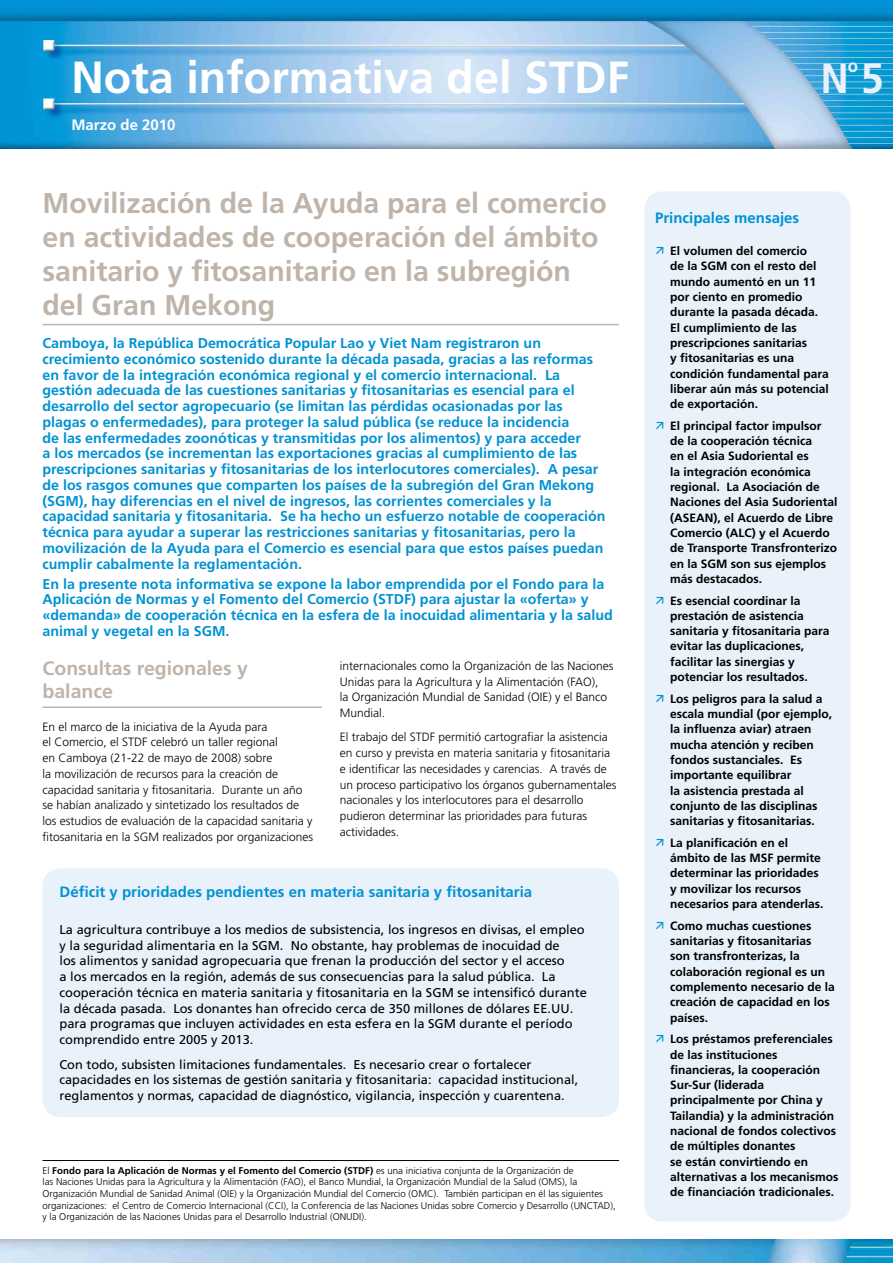
<style>
.page{position:relative;width:893px;height:1263px;background:#fff}
.page>*{position:absolute;margin:0;border:0;box-sizing:border-box;transform-origin:0 0}
.t1{font:700 45px "Frutiger LT Std";color:#fff}
.t2{font:700 42px "Frutiger LT Std";color:#e9f1fb;scale:.92 1}
.t3{font:700 38.7px "Frutiger LT Std";color:#d0e2f6;scale:1.07 1}
.t4{font:700 28.5px/34.2px "Frutiger LT Std";color:#bfb4aa}
.t5{font:700 19.5px/22.5px "Frutiger LT Std";color:#bfb4aa}
.t6{font:700 18.3px "Frutiger LT Std";color:#d0e2f6;scale:.92 1}
.t7{font:700 18.3px "Frutiger LT Std";color:#e9f1fb;scale:.92 1}
.t8{font:700 15px "Frutiger LT Std";color:#0092d3}
.t9{font:700 15px "Frutiger LT Std";color:#fff}
.t10{font:700 14.25px/15.8px "Frutiger LT Std";color:#0092d3}
.t11{font:12.75px/15.8px "Frutiger LT Std";color:#000}
.t12{font:700 12px/15.3px "Frutiger LT Std";color:#000}
.t13{font:300 12px/15.8px "Frutiger LT Std";color:#000}
.t14{font:300 9.75px/11.7px "Frutiger LT Std";color:#000}
.s1{font-size:42.3px}
.s2{font-weight:700}
</style>
<div class="page">
<img style="left:0;top:0;width:893px;height:148px">
<img style="left:0;top:1240px;width:893px;height:23px">
<hr style="left:43px;top:706px;width:279px;height:2px;background:#bfb4aa">
<hr style="left:43px;top:324px;width:576px;height:1px;background:#bfb4aa">
<div style="left:644px;top:191px;width:206px;height:1030px;background:#e9f1fb;border-radius:18px"></div>
<hr style="left:43px;top:1160px;width:576px;height:1px;background:#000">
<div style="left:43px;top:868px;width:576px;height:249px;background:#e9f1fb;border-radius:18px"></div>
<h1 class="t1" style="left:71px;top:51px;width:559px">Nota informativa del STDF</h1>
<h3 class="t3" style="left:859px;top:53px;width:23px">1</h3>
<p class="t9" style="left:71px;top:116px;width:106px">Marzo de 2010</p>
<h3 class="t6" style="left:846px;top:51px;width:13px">o</h3>
<h3 class="t7" style="left:848px;top:55px;width:13px">o</h3>
<h2 class="t2" style="left:821px;top:53px;width:70px">N <span class="s1">5</span></h2>
<h3 class="t4" style="left:43px;top:186px;width:566px">Movilización de la Ayuda para el comercio en actividades de cooperación del ámbito sanitario y fitosanitario en la subregión del Gran Mekong</h3>
<p class="t10" style="left:43px;top:335px;width:565px">Camboya, la República Democrática Popular Lao y Viet Nam registraron un crecimiento económico sostenido durante la década pasada, gracias a las reformas en favor de la integración económica regional y el comercio internacional. La gestión adecuada de las cuestiones sanitarias y fitosanitarias es esencial para el desarrollo del sector agropecuario (se limitan las pérdidas ocasionadas por las plagas o enfermedades), para proteger la salud pública (se reduce la incidencia<br>de las enfermedades zoonóticas y transmitidas por los alimentos) y para acceder<br>a los mercados (se incrementan las exportaciones gracias al cumplimiento de las prescripciones sanitarias y fitosanitarias de los interlocutores comerciales). A pesar de los rasgos comunes que comparten los países de la subregión del Gran Mekong (SGM), hay diferencias en el nivel de ingresos, las corrientes comerciales y la capacidad sanitaria y fitosanitaria. Se ha hecho un esfuerzo notable de cooperación técnica para ayudar a superar las restricciones sanitarias y fitosanitarias, pero la movilización de la Ayuda para el Comercio es esencial para que estos países puedan cumplir cabalmente la reglamentación.</p>
<p class="t10" style="left:43px;top:576px;width:572px">En la presente nota informativa se expone la labor emprendida por el Fondo para la Aplicación de Normas y el Fomento del Comercio (STDF) para ajustar la «oferta» y «demanda» de cooperación técnica en la esfera de la inocuidad alimentaria y la salud animal y vegetal en la SGM.</p>
<h3 class="t5" style="left:43px;top:657px;width:207px">Consultas regionales y balance</h3>
<p class="t13" style="left:43px;top:719px;width:272px">En el marco de la iniciativa de la Ayuda para<br>el Comercio, el STDF celebró un taller regional<br>en Camboya (21-22 de mayo de 2008) sobre<br>la movilización de recursos para la creación de capacidad sanitaria y fitosanitaria. Durante un año se habían analizado y sintetizado los resultados de los estudios de evaluación de la capacidad sanitaria y fitosanitaria en la SGM realizados por organizaciones</p>
<p class="t13" style="left:340px;top:658px;width:275px">internacionales como la Organización de las Naciones Unidas para la Agricultura y la Alimentación (FAO),<br>la Organización Mundial de Sanidad (OIE) y el Banco Mundial.</p>
<p class="t13" style="left:340px;top:729px;width:278px">El trabajo del STDF permitió cartografiar la asistencia en curso y prevista en materia sanitaria y fitosanitaria e identificar las necesidades y carencias. A través de un proceso participativo los órganos gubernamentales nacionales y los interlocutores para el desarrollo pudieron determinar las prioridades para futuras actividades.</p>
<p class="t8" style="left:60px;top:882px;width:474px">Déficit y prioridades pendientes en materia sanitaria y fitosanitaria</p>
<p class="t11" style="left:60px;top:922px;width:529px">La agricultura contribuye a los medios de subsistencia, los ingresos en divisas, el empleo y la seguridad alimentaria en la SGM. No obstante, hay problemas de inocuidad de<br>los alimentos y sanidad agropecuaria que frenan la producción del sector y el acceso<br>a los mercados en la región, además de sus consecuencias para la salud pública. La cooperación técnica en materia sanitaria y fitosanitaria en la SGM se intensificó durante la década pasada. Los donantes han ofrecido cerca de 350 millones de dólares EE.UU. para programas que incluyen actividades en esta esfera en la SGM durante el período comprendido entre 2005 y 2013.</p>
<p class="t11" style="left:60px;top:1056px;width:520px">Con todo, subsisten limitaciones fundamentales. Es necesario crear o fortalecer capacidades en los sistemas de gestión sanitaria y fitosanitaria: capacidad institucional, reglamentos y normas, capacidad de diagnóstico, vigilancia, inspección y cuarentena.</p>
<p class="t14" style="left:43px;top:1164px;width:575px">El <span class="s2">Fondo para la Aplicación de Normas y el Fomento del Comercio (STDF)</span> es una iniciativa conjunta de la Organización de<br>las Naciones Unidas para la Agricultura y la Alimentación (FAO), el Banco Mundial, la Organización Mundial de la Salud (OMS), la Organización Mundial de Sanidad Animal (OIE) y la Organización Mundial del Comercio (OMC). También participan en él las siguientes organizaciones: el Centro de Comercio Internacional (CCI), la Conferencia de las Naciones Unidas sobre Comercio y Desarrollo (UNCTAD), y la Organización de las Naciones Unidas para el Desarrollo Industrial (ONUDI).</p>
<p class="t8" style="left:655px;top:209px;width:146px">Principales mensajes</p>
<p class="t12" style="left:670px;top:243px;width:160px">El volumen del comercio<br>de la SGM con el resto del mundo aumentó en un 11 por ciento en promedio durante la pasada década.<br>El cumplimiento de las prescripciones sanitarias<br>y fitosanitarias es una condición fundamental para liberar aún más su potencial de exportación.</p>
<p class="t12" style="left:670px;top:418px;width:169px">El principal factor impulsor de la cooperación técnica<br>en el Asia Sudoriental es<br>la integración económica regional. La Asociación de<br>Naciones del Asia Sudoriental (ASEAN), el Acuerdo de Libre<br>Comercio (ALC) y el Acuerdo de Transporte Transfronterizo en la SGM son sus ejemplos más destacados.</p>
<p class="t12" style="left:670px;top:593px;width:161px">Es esencial coordinar la prestación de asistencia sanitaria y fitosanitaria para evitar las duplicaciones, facilitar las sinergias y potenciar los resultados.</p>
<p class="t12" style="left:670px;top:691px;width:164px">Los peligros para la salud a escala mundial (por ejemplo, la influenza aviar) atraen mucha atención y reciben fondos sustanciales. Es importante equilibrar<br>la asistencia prestada al conjunto de las disciplinas sanitarias y fitosanitarias.</p>
<p class="t12" style="left:670px;top:835px;width:155px">La planificación en el ámbito de las MSF permite determinar las prioridades y movilizar los recursos necesarios para atenderlas.</p>
<p class="t12" style="left:670px;top:918px;width:166px">Como muchas cuestiones sanitarias y fitosanitarias<br>son transfronterizas, la colaboración regional es un complemento necesario de la creación de capacidad en los países.</p>
<p class="t12" style="left:670px;top:1031px;width:170px">Los préstamos preferenciales de las instituciones financieras, la cooperación<br>Sur-Sur (liderada principalmente por China y<br>Tailandia) y la administración nacional de fondos colectivos de múltiples donantes<br>se están convirtiendo en alternativas a los mecanismos de financiación tradicionales.</p>
</div>
